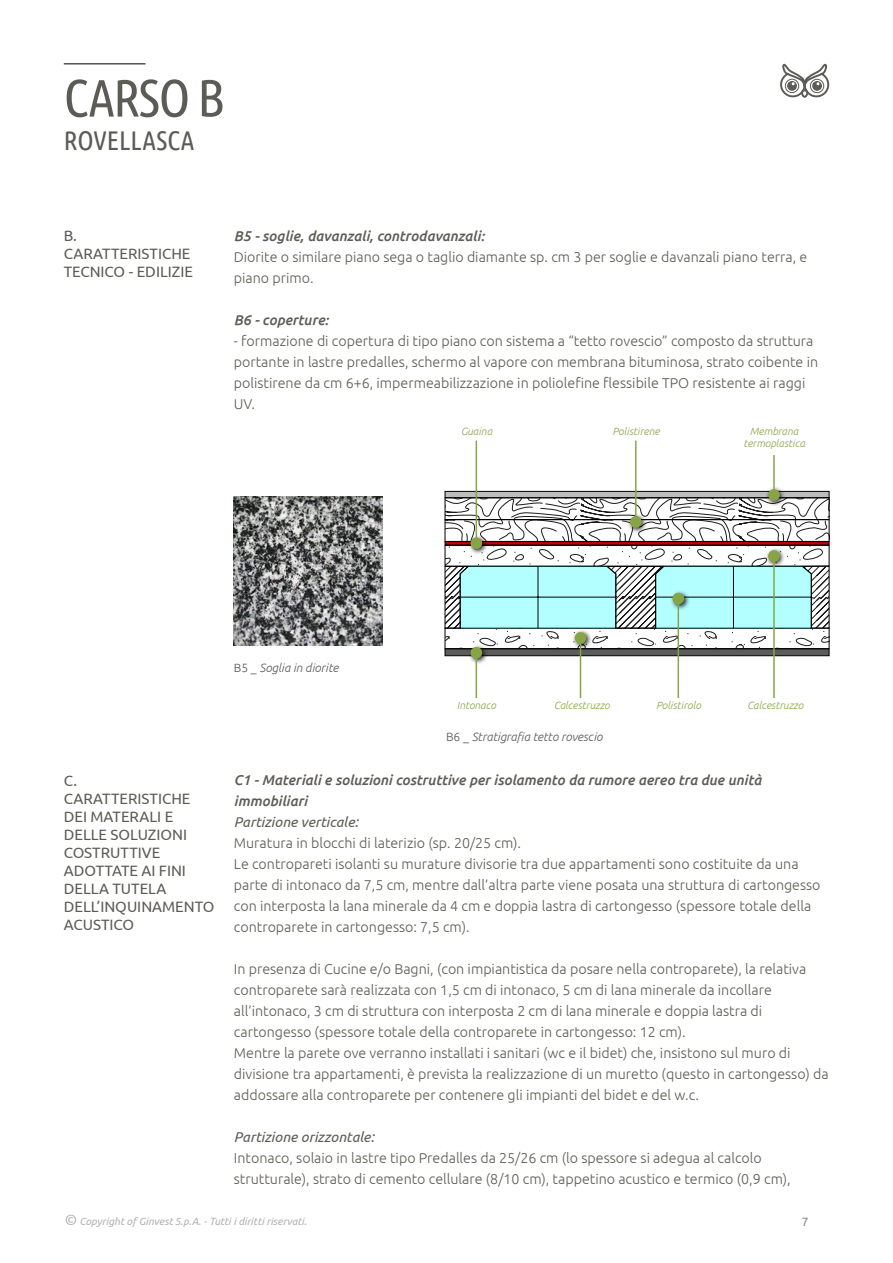
<style>
.page{position:relative;width:893px;height:1263px;background:#fff}
.page>*{position:absolute;margin:0;border:0;box-sizing:border-box;transform-origin:0 0}
.t1{font:52.5px "Ubuntu Condensed";letter-spacing:-.025em;color:#5c5b55}
.t2{font:27px "Ubuntu Condensed";color:#5c5b55}
.t3{font:15px/18px "Ubuntu";color:#5c5b55}
.t4{font:300 14.25px/21px "Ubuntu";color:#5d5c55}
.t5{font:italic 500 14.25px/21px "Ubuntu";color:#5d5c55}
.t6{font:italic 14.25px "Ubuntu";color:#5d5c55}
.t7{font:italic 300 12px "Ubuntu";color:#595857}
.t8{font:12px "Ubuntu";color:#878787}
.t9{font:italic 300 10.5px/12.6px "Ubuntu";color:#88a546;text-align:center}
.t10{font:italic 10.5px "Ubuntu";color:#b3b2b2}
.s1{font-style:normal}
.s2{font-size:15px}
</style>
<div class="page">
<svg style="left:780px;top:63px;width:50px;height:35px"></svg>
<div style="left:810px;top:79px;width:14px;height:14px;border:1px solid #5c5b55;border-radius:50%"></div>
<div style="left:785px;top:79px;width:14px;height:14px;border:1px solid #5c5b55;border-radius:50%"></div>
<div style="left:801px;top:89px;width:7px;height:9px;border:2px solid #5c5b55;border-radius:3px"></div>
<hr style="left:64px;top:64px;width:82px;height:1px;background:#000">
<div style="left:445px;top:648px;width:384px;height:8px;background:#5c5c5c;border:1px solid #000"></div>
<div style="left:445px;top:491px;width:384px;height:7px;background:#bdbdbd;border:1px solid #000"></div>
<div style="left:445px;top:497px;width:384px;height:23px;border:1px solid #000"></div>
<svg style="left:444px;top:498px;width:386px;height:151px"></svg>
<img style="left:234px;top:497px;width:149px;height:148px">
<div style="left:467px;top:644px;width:21px;height:21px;background:#000;opacity:.85"></div>
<div style="left:470px;top:647px;width:12px;height:12px;background:#88a546;border-radius:50%"></div>
<hr style="left:476px;top:653px;width:1px;height:45px;background:#88a546">
<div style="left:572px;top:629px;width:21px;height:21px;background:#000;opacity:.85"></div>
<div style="left:575px;top:632px;width:11px;height:12px;background:#88a546;border-radius:50%"></div>
<hr style="left:580px;top:636px;width:1px;height:62px;background:#88a546">
<div style="left:669px;top:590px;width:21px;height:21px;background:#000;opacity:.85"></div>
<div style="left:672px;top:593px;width:12px;height:11px;background:#88a546;border-radius:50%"></div>
<hr style="left:678px;top:598px;width:1px;height:100px;background:#88a546">
<div style="left:765px;top:547px;width:21px;height:21px;background:#000;opacity:.85"></div>
<div style="left:768px;top:550px;width:12px;height:12px;background:#88a546;border-radius:50%"></div>
<hr style="left:773px;top:555px;width:2px;height:143px;background:#88a546">
<div style="left:467px;top:535px;width:21px;height:20px;background:#000;opacity:.85"></div>
<div style="left:470px;top:537px;width:12px;height:12px;background:#88a546;border-radius:50%"></div>
<hr style="left:476px;top:441px;width:1px;height:102px;background:#88a546">
<div style="left:627px;top:513px;width:21px;height:21px;background:#000;opacity:.85"></div>
<div style="left:630px;top:516px;width:12px;height:12px;background:#88a546;border-radius:50%"></div>
<hr style="left:635px;top:441px;width:1px;height:81px;background:#88a546">
<div style="left:765px;top:486px;width:21px;height:21px;background:#000;opacity:.85"></div>
<div style="left:768px;top:489px;width:12px;height:12px;background:#88a546;border-radius:50%"></div>
<hr style="left:773px;top:455px;width:2px;height:40px;background:#88a546">
<h1 class="t1" style="left:64px;top:66px;width:163px">CARSO B</h1>
<h2 class="t2" style="left:64px;top:124px;width:132px">ROVELLASCA</h2>
<p class="t3" style="left:64px;top:226px;width:131px">B.<br>CARATTERISTICHE<br>TECNICO - EDILIZIE</p>
<p class="t5" style="left:234px;top:225px;width:252px">B5 - soglie, davanzali, controdavanzali:</p>
<p class="t4" style="left:234px;top:246px;width:575px">Diorite o similare piano sega o taglio diamante sp. cm 3 per soglie e davanzali piano terra, e piano primo.</p>
<p class="t5" style="left:234px;top:309px;width:96px">B6 - coperture:</p>
<p class="t4" style="left:234px;top:330px;width:586px">- formazione di copertura di tipo piano con sistema a “tetto rovescio” composto da struttura portante in lastre predalles, schermo al vapore con membrana bituminosa, strato coibente in polistirene da cm 6+6, impermeabilizzazione in poliolefine flessibile TPO resistente ai raggi UV.</p>
<p class="t9" style="left:461px;top:425px;width:33px">Guaina</p>
<p class="t9" style="left:612px;top:425px;width:49px">Polistirene</p>
<p class="t9" style="left:743px;top:425px;width:63px">Membrana termoplastica</p>
<p class="t3" style="left:64px;top:771px;width:152px">C.<br>CARATTERISTICHE<br>DEI MATERALI E<br>DELLE SOLUZIONI<br>COSTRUTTIVE<br>ADOTTATE AI FINI<br>DELLA TUTELA<br>DELL’INQUINAMENTO<br>ACUSTICO</p>
<p class="t7" style="left:234px;top:661px;width:106px"><span class="s1">B5 _</span> Soglia in diorite</p>
<p class="t9" style="left:457px;top:699px;width:41px">Intonaco</p>
<p class="t9" style="left:554px;top:699px;width:58px">Calcestruzzo</p>
<p class="t9" style="left:656px;top:699px;width:46px">Polistirolo</p>
<p class="t9" style="left:747px;top:699px;width:58px">Calcestruzzo</p>
<p class="t7" style="left:446px;top:729px;width:158px"><span class="s1">B6 _</span> Stratigrafia tetto rovescio</p>
<p class="t5" style="left:234px;top:769px;width:529px">C1 - Materiali e soluzioni costruttive per isolamento da rumore aereo tra due unità immobiliari</p>
<p class="t6" style="left:234px;top:813px;width:126px">Partizione verticale:</p>
<p class="t4" style="left:234px;top:832px;width:588px">Muratura in blocchi di laterizio (sp. 20/25 cm).<br>Le contropareti isolanti su murature divisorie tra due appartamenti sono costituite da una parte di intonaco da 7,5 cm, mentre dall’altra parte viene posata una struttura di cartongesso con interposta la lana minerale da 4 cm e doppia lastra di cartongesso (spessore totale della controparete in cartongesso: 7,5 cm).</p>
<p class="t4" style="left:234px;top:958px;width:596px">In presenza di Cucine e/o Bagni, (con impiantistica da posare nella controparete), la relativa controparete sarà realizzata con 1,5 cm di intonaco, 5 cm di lana minerale da incollare all’intonaco, 3 cm di struttura con interposta 2 cm di lana minerale e doppia lastra di cartongesso (spessore totale della controparete in cartongesso: 12 cm).<br>Mentre la parete ove verranno installati i sanitari (wc e il bidet) che, insistono sul muro di divisione tra appartamenti, è prevista la realizzazione di un muretto (questo in cartongesso) da addossare alla controparete per contenere gli impianti del bidet e del w.c.</p>
<p class="t6" style="left:234px;top:1128px;width:142px">Partizione orizzontale:</p>
<p class="t4" style="left:234px;top:1147px;width:558px">Intonaco, solaio in lastre tipo Predalles da 25/26 cm (lo spessore si adegua al calcolo strutturale), strato di cemento cellulare (8/10 cm), tappetino acustico e termico (0,9 cm),</p>
<p class="t10" style="left:64px;top:1215px;width:244px"><span class="s2">©</span> Copyright of Ginvest S.p.A. - Tutti i diritti riservati.</p>
<p class="t8" style="left:802px;top:1214px;width:8px">7</p>
</div>
